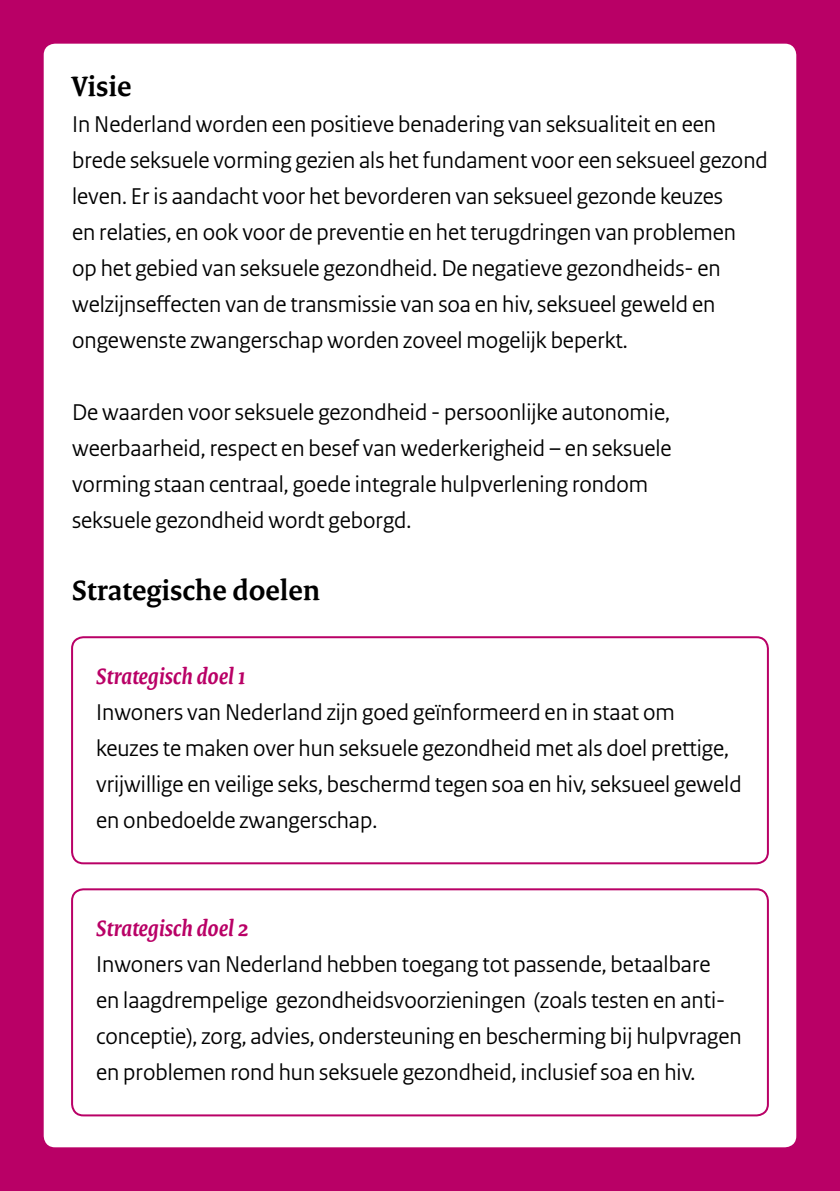
<style>
.page{position:relative;width:840px;height:1191px;background:#fff}
.page>*{position:absolute;margin:0;border:0;box-sizing:border-box;transform-origin:0 0}
.t1{font:700 30px "Rijksoverheid Serif";color:#000}
.Body{font:24px/36px "Rijksoverheid Sans";color:#000}
.kader_body{font:24px/36px "Rijksoverheid Sans";color:#000}
.t2{font:italic 700 24px "Rijksoverheid Serif";color:#b90066}
</style>
<div class="page">
<div style="left:0;top:0;width:839px;height:1191px;background:#b90066"></div>
<div style="left:44px;top:44px;width:751px;height:1103px;background:#fff;border-radius:11px"></div>
<div style="left:71px;top:636px;width:697px;height:228px;border:2px solid #b90066;border-radius:11px"></div>
<div style="left:71px;top:888px;width:697px;height:228px;border:2px solid #b90066;border-radius:11px"></div>
<h3 class="t1" style="left:72px;top:68px;width:61px">Visie</h3>
<p class="Body" style="left:72px;top:106px;width:697px">In Nederland worden een positieve benadering van seksualiteit en een brede seksuele vorming gezien als het fundament voor een seksueel gezond leven. Er is aandacht voor het bevorderen van seksueel gezonde keuzes<br>en relaties, en ook voor de preventie en het terugdringen van problemen<br>op het gebied van seksuele gezondheid. De negatieve gezondheids- en welzijnseffecten van de transmissie van soa en hiv, seksueel geweld en ongewenste zwangerschap worden zoveel mogelijk beperkt.</p>
<p class="Body" style="left:72px;top:394px;width:600px">De waarden voor seksuele gezondheid - persoonlijke autonomie, weerbaarheid, respect en besef van wederkerigheid – en seksuele vorming staan centraal, goede integrale hulpverlening rondom seksuele gezondheid wordt geborgd.</p>
<h3 class="t1" style="left:72px;top:572px;width:249px">Strategische doelen</h3>
<p class="t2" style="left:96px;top:662px;width:151px">Strategisch doel 1</p>
<p class="kader_body" style="left:96px;top:694px;width:646px">Inwoners van Nederland zijn goed geïnformeerd en in staat om keuzes te maken over hun seksuele gezondheid met als doel prettige, vrijwillige en veilige seks, beschermd tegen soa en hiv, seksueel geweld en onbedoelde zwangerschap.</p>
<p class="t2" style="left:96px;top:914px;width:154px">Strategisch doel 2</p>
<p class="kader_body" style="left:96px;top:946px;width:646px">Inwoners van Nederland hebben toegang tot passende, betaalbare<br>en laagdrempelige gezondheidsvoorzieningen (zoals testen en anti&shy;conceptie), zorg, advies, ondersteuning en bescherming bij hulpvragen en problemen rond hun seksuele gezondheid, inclusief soa en hiv.</p>
</div>
